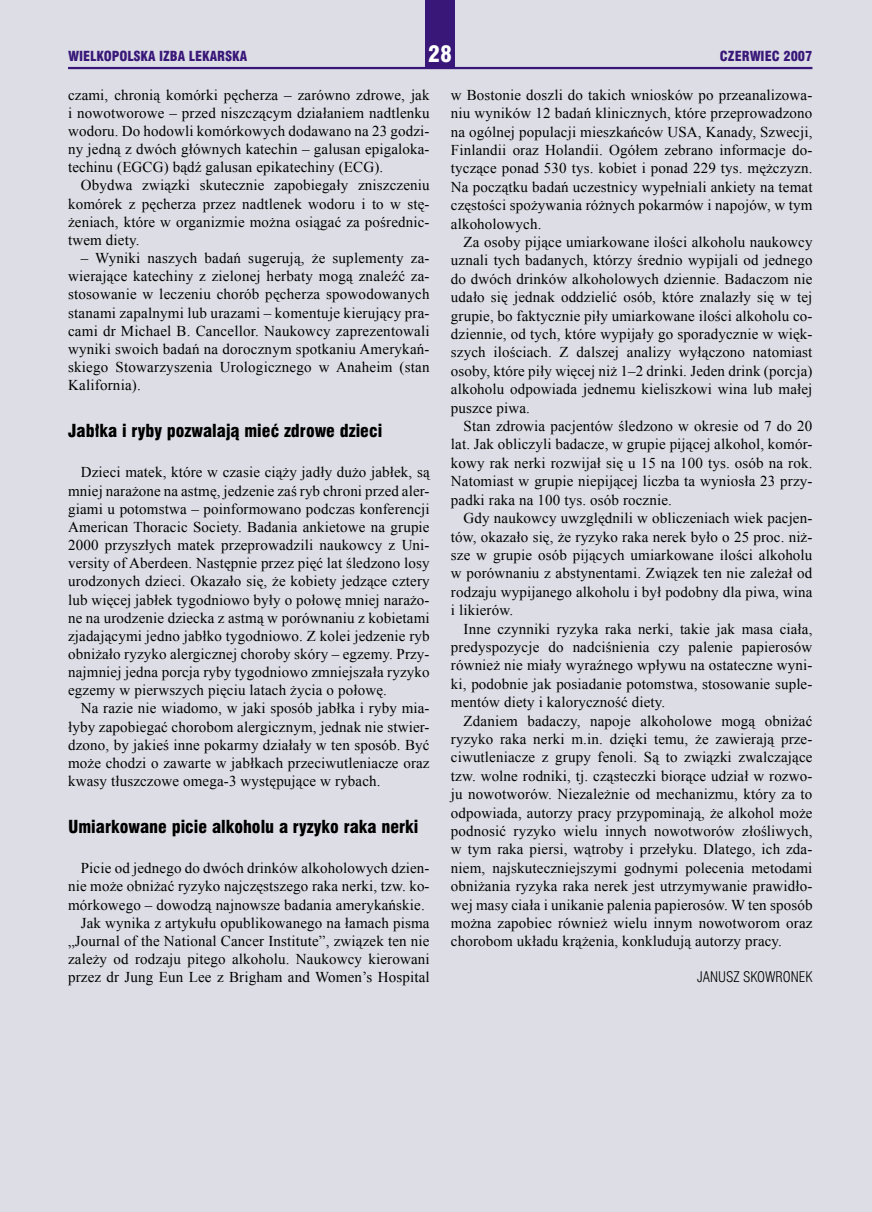
<style>
.page{position:relative;width:872px;height:1212px;background:#dddde6}
.page>*{position:absolute;margin:0;border:0;box-sizing:border-box;transform-origin:0 0}
.t1{font:21px "Swis 721 Blk Cn PL";color:#fff}
.PERYSKOP_TYTUL{font:16.5px "Swis 721 Blk Cn PL";color:#000}
.TEXT_GLOWNY{font:15px/18.5px "Times New Roman";letter-spacing:.01em;color:#000;text-align:justify}
.podpis_art_duzy{font:13.5px "Swis 721 Lt Cn PL";color:#000}
.t2{font:12.75px "Swis 721 Blk Cn PL";color:#381778}
</style>
<div class="page">
<div style="left:425px;top:0;width:30px;height:68px;background:#381778"></div>
<hr style="left:68px;top:67px;width:744px;height:2px;background:#381778">
<p class="t2" style="left:68px;top:48px;width:181px">WIELKOPOLSKA IZBA LEKARSKA</p>
<h1 class="t1" style="left:428px;top:40px;width:25px">28</h1>
<p class="t2" style="left:720px;top:48px;width:94px">CZERWIEC 2007</p>
<p class="TEXT_GLOWNY" style="left:68px;top:85px;width:363px">czami, chronią komórki pęcherza – zarówno zdrowe, jak i nowotworowe – przed niszczącym działaniem nadtlenku wodoru. Do hodowli komórkowych dodawano na 23 godzi&shy;ny jedną z dwóch głównych katechin – galusan epigaloka&shy;techinu (EGCG) bądź galusan epikatechiny (ECG).</p>
<p class="TEXT_GLOWNY" style="left:68px;top:176px;width:363px;text-indent:13px">Obydwa związki skutecznie zapobiegały zniszczeniu komórek z pęcherza przez nadtlenek wodoru i to w stę&shy;żeniach, które w organizmie można osiągać za pośrednic&shy;twem diety.</p>
<p class="TEXT_GLOWNY" style="left:68px;top:249px;width:363px;text-indent:13px">– Wyniki naszych badań sugerują, że suplementy za&shy;wierające katechiny z zielonej herbaty mogą znaleźć za&shy;stosowanie w leczeniu chorób pęcherza spowodowanych stanami zapalnymi lub urazami – komentuje kierujący pra&shy;cami dr Michael B. Cancellor. Naukowcy zaprezentowali wyniki swoich badań na dorocznym spotkaniu Amerykań&shy;skiego Stowarzyszenia Urologicznego w Anaheim (stan Kalifornia).</p>
<p class="PERYSKOP_TYTUL" style="left:68px;top:420px;width:316px">Jabłka i ryby pozwalają mieć zdrowe dzieci</p>
<p class="TEXT_GLOWNY" style="left:68px;top:463px;width:363px;text-indent:13px">Dzieci matek, które w czasie ciąży jadły dużo jabłek, są mniej narażone na astmę, jedzenie zaś ryb chroni przed aler&shy;giami u potomstwa – poinformowano podczas konferencji American Thoracic Society. Badania ankietowe na grupie 2000 przyszłych matek przeprowadzili naukowcy z Uni&shy;versity of Aberdeen. Następnie przez pięć lat śledzono losy urodzonych dzieci. Okazało się, że kobiety jedzące cztery lub więcej jabłek tygodniowo były o połowę mniej narażo&shy;ne na urodzenie dziecka z astmą w porównaniu z kobietami zjadającymi jedno jabłko tygodniowo. Z kolei jedzenie ryb obniżało ryzyko alergicznej choroby skóry – egzemy. Przy&shy;najmniej jedna porcja ryby tygodniowo zmniejszała ryzyko egzemy w pierwszych pięciu latach życia o połowę.</p>
<p class="TEXT_GLOWNY" style="left:68px;top:699px;width:363px;text-indent:13px">Na razie nie wiadomo, w jaki sposób jabłka i ryby mia&shy;łyby zapobiegać chorobom alergicznym, jednak nie stwier&shy;dzono, by jakieś inne pokarmy działały w ten sposób. Być może chodzi o zawarte w jabłkach przeciwutleniacze oraz kwasy tłuszczowe omega-3 występujące w rybach.</p>
<p class="PERYSKOP_TYTUL" style="left:68px;top:816px;width:352px">Umiarkowane picie alkoholu a ryzyko raka nerki</p>
<p class="TEXT_GLOWNY" style="left:68px;top:859px;width:363px;text-indent:13px">Picie od jednego do dwóch drinków alkoholowych dzien&shy;nie może obniżać ryzyko najczęstszego raka nerki, tzw. ko&shy;mórkowego – dowodzą najnowsze badania amerykańskie.</p>
<p class="TEXT_GLOWNY" style="left:68px;top:913px;width:363px;text-indent:13px">Jak wynika z artykułu opublikowanego na łamach pisma „Journal of the National Cancer Institute”, związek ten nie zależy od rodzaju pitego alkoholu. Naukowcy kierowani przez dr Jung Eun Lee z Brigham and Women’s Hospital</p>
<p class="TEXT_GLOWNY" style="left:451px;top:85px;width:363px">w Bostonie doszli do takich wniosków po przeanalizowa&shy;niu wyników 12 badań klinicznych, które przeprowadzono na ogólnej populacji mieszkańców USA, Kanady, Szwecji, Finlandii oraz Holandii. Ogółem zebrano informacje do&shy;tyczące ponad 530 tys. kobiet i ponad 229 tys. mężczyzn.<br>Na początku badań uczestnicy wypełniali ankiety na temat częstości spożywania różnych pokarmów i napojów, w tym alkoholowych.</p>
<p class="TEXT_GLOWNY" style="left:451px;top:232px;width:363px;text-indent:13px">Za osoby pijące umiarkowane ilości alkoholu naukowcy uznali tych badanych, którzy średnio wypijali od jednego do dwóch drinków alkoholowych dziennie. Badaczom nie udało się jednak oddzielić osób, które znalazły się w tej grupie, bo faktycznie piły umiarkowane ilości alkoholu co&shy;dziennie, od tych, które wypijały go sporadycznie w więk&shy;szych ilościach. Z dalszej analizy wyłączono natomiast osoby, które piły więcej niż 1–2 drinki. Jeden drink (porcja) alkoholu odpowiada jednemu kieliszkowi wina lub małej puszce piwa.</p>
<p class="TEXT_GLOWNY" style="left:451px;top:417px;width:363px;text-indent:13px">Stan zdrowia pacjentów śledzono w okresie od 7 do 20 lat. Jak obliczyli badacze, w grupie pijącej alkohol, komór&shy;kowy rak nerki rozwijał się u 15 na 100 tys. osób na rok.<br>Natomiast w grupie niepijącej liczba ta wyniosła 23 przy&shy;padki raka na 100 tys. osób rocznie.</p>
<p class="TEXT_GLOWNY" style="left:451px;top:509px;width:363px;text-indent:13px">Gdy naukowcy uwzględnili w obliczeniach wiek pacjen&shy;tów, okazało się, że ryzyko raka nerek było o 25 proc. niż&shy;sze w grupie osób pijących umiarkowane ilości alkoholu w porównaniu z abstynentami. Związek ten nie zależał od rodzaju wypijanego alkoholu i był podobny dla piwa, wina i likierów.</p>
<p class="TEXT_GLOWNY" style="left:451px;top:619px;width:363px;text-indent:13px">Inne czynniki ryzyka raka nerki, takie jak masa ciała, predyspozycje do nadciśnienia czy palenie papierosów również nie miały wyraźnego wpływu na ostateczne wyni&shy;ki, podobnie jak posiadanie potomstwa, stosowanie suple&shy;mentów diety i kaloryczność diety.</p>
<p class="TEXT_GLOWNY" style="left:451px;top:711px;width:363px;text-indent:13px">Zdaniem badaczy, napoje alkoholowe mogą obniżać ryzyko raka nerki m.in. dzięki temu, że zawierają prze&shy;ciwutleniacze z grupy fenoli. Są to związki zwalczające tzw. wolne rodniki, tj. cząsteczki biorące udział w rozwo&shy;ju nowotworów. Niezależnie od mechanizmu, który za to odpowiada, autorzy pracy przypominają, że alkohol może podnosić ryzyko wielu innych nowotworów złośliwych, w tym raka piersi, wątroby i przełyku. Dlatego, ich zda&shy;niem, najskuteczniejszymi godnymi polecenia metodami obniżania ryzyka raka nerek jest utrzymywanie prawidło&shy;wej masy ciała i unikanie palenia papierosów. W ten sposób można zapobiec również wielu innym nowotworom oraz chorobom układu krążenia, konkludują autorzy pracy.</p>
<p class="podpis_art_duzy" style="left:697px;top:968px;width:117px">JANUSZ SKOWRONEK</p>
</div>
